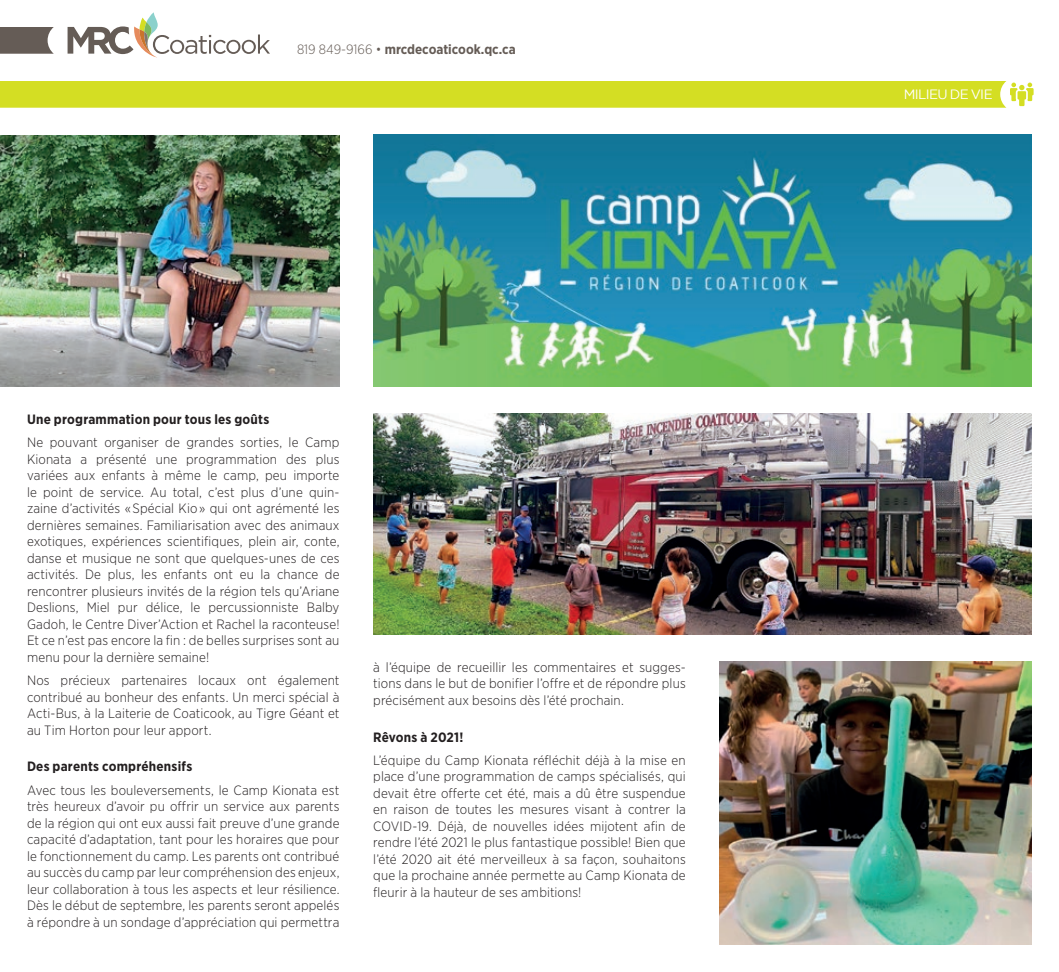
<style>
.page{position:relative;width:1059px;height:972px;background:#fff}
.page>*{position:absolute;margin:0;border:0;box-sizing:border-box;transform-origin:0 0}
.t1{font:300 13.5px/16.5px "Gotham Narrow";letter-spacing:.01em;color:#231f20;text-align:justify}
.t2{font:700 13.5px "Gotham Narrow";letter-spacing:.015em;color:#231f20}
.t3{font:700 13.5px "Gotham Narrow";color:#655c56}
.t4{font:13.5px "Gotham";letter-spacing:-.045em;color:#fff}
.s1{font-weight:300}
</style>
<div class="page">
<svg style="left:68px;top:12px;width:202px;height:45px"></svg>
<svg style="left:0;top:27px;width:54px;height:27px"></svg>
<div style="left:0;top:81px;width:1033px;height:27px;background:#d4de23"></div>
<img style="left:719px;top:661px;width:312px;height:284px">
<img style="left:373px;top:135px;width:658px;height:251px">
<img style="left:373px;top:414px;width:658px;height:220px">
<img style="left:0;top:135px;width:339px;height:251px">
<p class="t3" style="left:297px;top:40px;width:220px"><span class="s1">819 849-9166 •</span> mrcdecoaticook.qc.ca</p>
<p class="t2" style="left:27px;top:411px;width:244px">Une programmation pour tous les goûts</p>
<p class="t1" style="left:27px;top:434px;width:314px">Ne pouvant organiser de grandes sorties, le Camp Kionata a présenté une programmation des plus variées aux enfants à même le camp, peu importe le point de service. Au total, c’est plus d’une quin&shy;zaine d’activités « Spécial Kio » qui ont agrémenté les dernières semaines. Familiarisation avec des animaux exotiques, expériences scientifiques, plein air, conte, danse et musique ne sont que quelques-unes de ces activités. De plus, les enfants ont eu la chance de rencontrer plusieurs invités de la région tels qu’Ariane Deslions, Miel pur délice, le percussionniste Balby Gadoh, le Centre Diver’Action et Rachel la raconteuse!<br>Et ce n’est pas encore la fin : de belles surprises sont au menu pour la dernière semaine!</p>
<p class="t1" style="left:27px;top:672px;width:314px">Nos précieux partenaires locaux ont également contribué au bonheur des enfants. Un merci spécial à Acti-Bus, à la Laiterie de Coaticook, au Tigre Géant et au Tim Horton pour leur apport.</p>
<p class="t2" style="left:27px;top:758px;width:167px">Des parents compréhensifs</p>
<p class="t1" style="left:27px;top:781px;width:314px">Avec tous les bouleversements, le Camp Kionata est très heureux d’avoir pu offrir un service aux parents de la région qui ont eux aussi fait preuve d’une grande capacité d’adaptation, tant pour les horaires que pour le fonctionnement du camp. Les parents ont contribué au succès du camp par leur compréhension des enjeux, leur collaboration à tous les aspects et leur résilience.<br>Dès le début de septembre, les parents seront appelés à répondre à un sondage d’appréciation qui permettra</p>
<p class="t1" style="left:373px;top:659px;width:314px">à l’équipe de recueillir les commentaires et sugges&shy;tions dans le but de bonifier l’offre et de répondre plus précisément aux besoins dès l’été prochain.</p>
<p class="t2" style="left:373px;top:728px;width:92px">Rêvons à 2021!</p>
<p class="t1" style="left:373px;top:752px;width:314px">L’équipe du Camp Kionata réfléchit déjà à la mise en place d’une programmation de camps spécialisés, qui devait être offerte cet été, mais a dû être suspendue en raison de toutes les mesures visant à contrer la COVID-19. Déjà, de nouvelles idées mijotent afin de rendre l’été 2021 le plus fantastique possible! Bien que l’été 2020 ait été merveilleux à sa façon, souhaitons que la prochaine année permette au Camp Kionata de fleurir à la hauteur de ses ambitions!</p>
<p class="t4" style="left:903px;top:87px;width:90px">MILIEU DE VIE</p>
</div>
